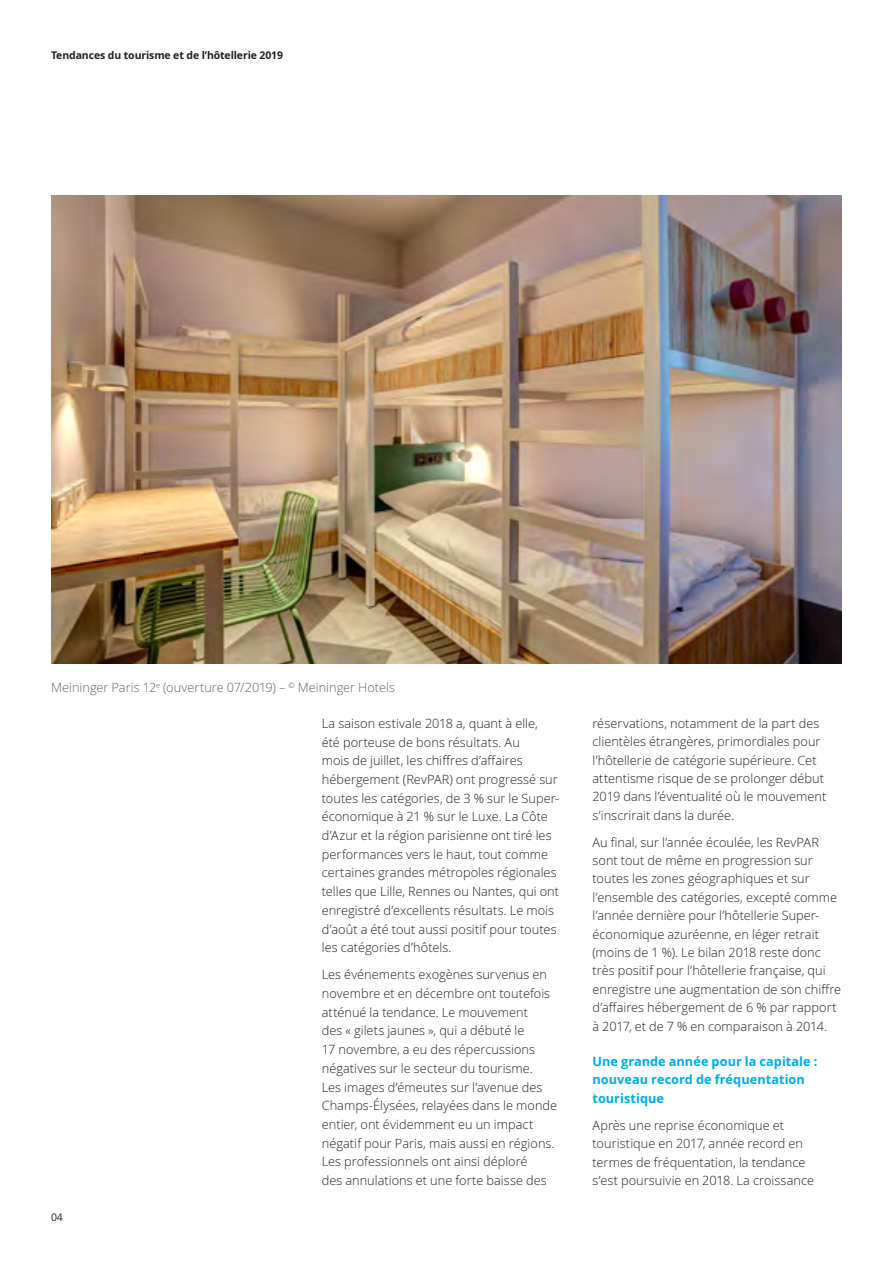
<style>
.page{position:relative;width:893px;height:1263px;background:#fff}
.page>*{position:absolute;margin:0;border:0;box-sizing:border-box;transform-origin:0 0}
.Body_copy__8_5_12pt{font:300 12.75px/18.8px "Open Sans";letter-spacing:.005em;color:#231f20}
.Intertitre_bleu_3{font:700 12.75px/18.5px "Open Sans";color:#00abe7}
.Image_caption__8_5_1{font:300 12.75px "Open Sans";color:#5f6369}
.t1{font:700 10.5px "Open Sans";letter-spacing:-.01em;color:#231f20}
.t2{font:10.5px "Open Sans";color:#231f20}
</style>
<div class="page">
<img style="left:51px;top:196px;width:791px;height:468px">
<p class="t1" style="left:51px;top:48px;width:234px">Tendances du tourisme et de l’hôtellerie 2019</p>
<p class="Image_caption__8_5_1" style="left:51px;top:678px;width:345px">Meininger Paris 12<sup>e</sup> (ouverture 07/2019) – <sup>©</sup> Meininger Hotels</p>
<p class="t2" style="left:51px;top:1210px;width:13px">04</p>
<p class="Body_copy__8_5_12pt" style="left:322px;top:713px;width:239px">La saison estivale 2018 a, quant à elle, été porteuse de bons résultats. Au<br>mois de juillet, les chiffres d’affaires hébergement (RevPAR) ont progressé sur toutes les catégories, de 3 % sur le Super&shy;économique à 21 % sur le Luxe. La Côte d’Azur et la région parisienne ont tiré les performances vers le haut, tout comme certaines grandes métropoles régionales telles que Lille, Rennes ou Nantes, qui ont enregistré d’excellents résultats. Le mois d’août a été tout aussi positif pour toutes les catégories d’hôtels.</p>
<p class="Body_copy__8_5_12pt" style="left:322px;top:965px;width:237px">Les événements exogènes survenus en novembre et en décembre ont toutefois atténué la tendance. Le mouvement<br>des « gilets jaunes », qui a débuté le<br>17 novembre, a eu des répercussions négatives sur le secteur du tourisme.<br>Les images d’émeutes sur l’avenue des Champs-Élysées, relayées dans le monde entier, ont évidemment eu un impact négatif pour Paris, mais aussi en régions.<br>Les professionnels ont ainsi déploré<br>des annulations et une forte baisse des</p>
<p class="Body_copy__8_5_12pt" style="left:592px;top:713px;width:235px">réservations, notamment de la part des clientèles étrangères, primordiales pour l’hôtellerie de catégorie supérieure. Cet attentisme risque de se prolonger début 2019 dans l’éventualité où le mouvement s’inscrirait dans la durée.</p>
<p class="Body_copy__8_5_12pt" style="left:592px;top:832px;width:250px">Au final, sur l’année écoulée, les RevPAR sont tout de même en progression sur toutes les zones géographiques et sur l’ensemble des catégories, excepté comme l’année dernière pour l’hôtellerie Super&shy;économique azuréenne, en léger retrait (moins de 1 %). Le bilan 2018 reste donc très positif pour l’hôtellerie française, qui enregistre une augmentation de son chiffre d’affaires hébergement de 6 % par rapport à 2017, et de 7 % en comparaison à 2014.</p>
<p class="Intertitre_bleu_3" style="left:592px;top:1052px;width:226px">Une grande année pour la capitale : nouveau record de fréquentation touristique</p>
<p class="Body_copy__8_5_12pt" style="left:592px;top:1115px;width:223px">Après une reprise économique et touristique en 2017, année record en termes de fréquentation, la tendance s’est poursuivie en 2018. La croissance</p>
</div>
